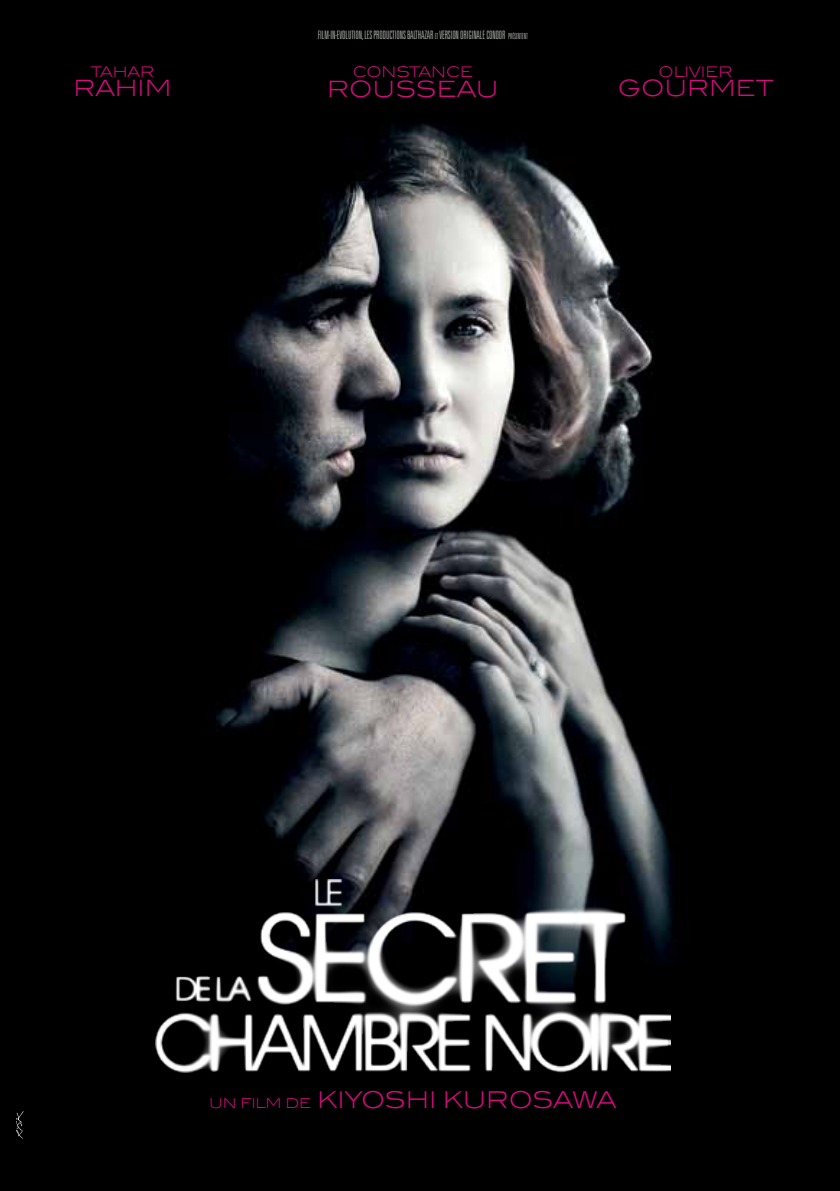
<style>
.page{position:relative;width:840px;height:1191px;background:#fff}
.page>*{position:absolute;margin:0;border:0;box-sizing:border-box;transform-origin:0 0}
.t1{font:300 23px "Blair ITC";letter-spacing:-.025em;color:#d70b7d}
.t2{font:300 22.4px "Blair ITC";color:#d70b7d}
.t3{font:300 14.6px "Blair ITC";letter-spacing:-.01em;color:#d70b7d}
.t4{font:300 ultra-condensed 11.6px "Univers";letter-spacing:-.01em;color:#a5a9a5;scale:.88 1}
.s1{font-size:8.2px}
.s2{font-size:13.6px}
</style>
<div class="page">
<img style="left:0;top:0;width:839px;height:1191px">
<img style="left:155px;top:879px;width:515px;height:193px">
<svg style="left:16px;top:1111px;width:7px;height:27px"></svg>
<p class="t3" style="left:91px;top:63px;width:65px">TAHAR</p>
<h2 class="t2" style="left:74px;top:76px;width:99px">RAHIM</h2>
<p class="t4" style="left:317px;top:28px;width:240px">FILM-IN-EVOLUTION, LES PRODUCTIONS BALTHAZAR <span class="s1">ET</span> VERSION ORIGINALE CONDOR <span class="s1">PRÉSENTENT</span></p>
<p class="t3" style="left:353px;top:64px;width:121px">CONSTANCE</p>
<h2 class="t2" style="left:327px;top:76px;width:173px">ROUSSEAU</h2>
<p class="t3" style="left:658px;top:63px;width:75px">OLIVIER</p>
<h2 class="t2" style="left:617px;top:76px;width:157px">GOURMET</h2>
<h1 class="t1" style="left:209px;top:1086px;width:409px"><span class="s2">UN FILM DE</span> KIYOSHI KUROSAWA</h1>
</div>
